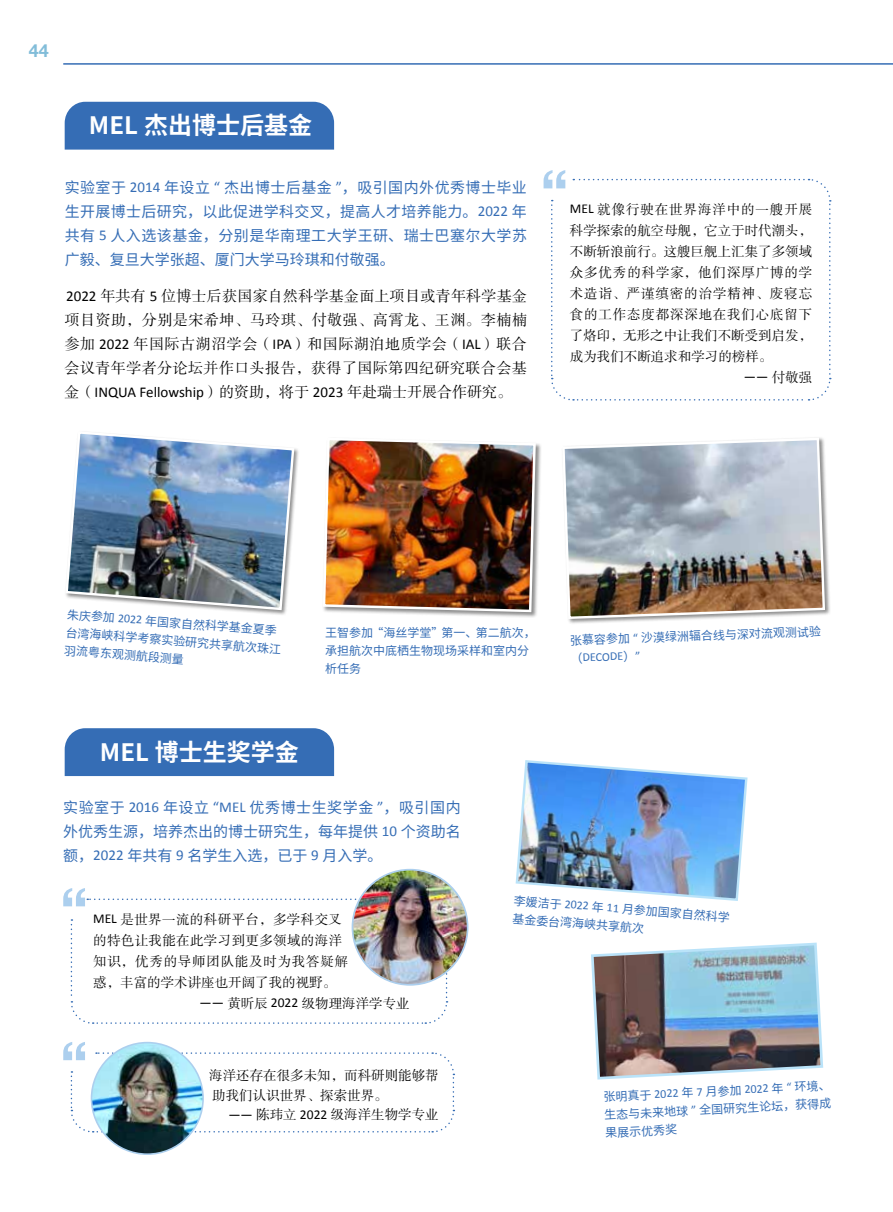
<style>
.page{position:relative;width:893px;height:1212px;background:#fff}
.page>*{position:absolute;margin:0;border:0;box-sizing:border-box;transform-origin:0 0}
.t1{font:700 24px "Source Han Sans CN";color:#fff}
.t2{font:700 18px "Helvetica Neue";color:#82bdd9}
.t3{font:15px/24px "Source Han Sans CN";color:#356db5;text-align:justify}
.t4{font:15px/24px "FZSSJW GB1 0";letter-spacing:.03em;color:#000;text-align:justify}
.t5{font:13.5px/19.5px "FZSSJW GB1 0";color:#000}
.t6{font:13.5px "FZSSJW GB1 0";letter-spacing:.065em;color:#000}
.t7{font:13.5px "FZSSJW GB1 0";letter-spacing:.03em;color:#000}
.t8{font:13.5px "FZSSJW GB1 0";letter-spacing:.025em;color:#000}
.t9{font:13.5px "FZSSJW GB1 0";letter-spacing:.055em;color:#000}
.t10{font:13.5px "FZSSJW GB1 0";letter-spacing:.07em;color:#000}
.t11{font:13.5px "FZSSJW GB1 0";letter-spacing:.06em;color:#000}
.t12{font:12px/18px "Source Han Sans CN";color:#356db5}
.t13{font:12px "Calibri";color:#356db5}
.s1{font-family:"Calibri"}
.s2{font-family:"Source Han Sans CN"}
</style>
<div class="page">
<img style="left:515px;top:760px;width:233px;height:141px">
<hr style="left:63px;top:63px;width:830px;height:2px;background:#356db5">
<div style="left:561px;top:436px;width:270px;height:189px;background:#000;opacity:.45"></div>
<img style="left:561px;top:436px;width:265px;height:184px">
<div style="left:65px;top:430px;width:235px;height:186px;background:#000;opacity:.45"></div>
<img style="left:65px;top:430px;width:231px;height:181px">
<svg style="left:63px;top:888px;width:385px;height:136px"></svg>
<svg style="left:63px;top:1042px;width:392px;height:91px"></svg>
<img style="left:92px;top:1042px;width:111px;height:112px;border-radius:56px">
<div style="left:91px;top:1042px;width:113px;height:113px;border:2px solid #accfee;border-radius:50%"></div>
<img style="left:591px;top:942px;width:233px;height:138px">
<div style="left:65px;top:102px;width:269px;height:48px;background:#356db5"></div>
<div style="left:65px;top:728px;width:269px;height:48px;background:#356db5"></div>
<svg style="left:544px;top:170px;width:287px;height:231px"></svg>
<div style="left:322px;top:437px;width:220px;height:181px;background:#000;opacity:.45"></div>
<img style="left:322px;top:437px;width:215px;height:176px">
<img style="left:352px;top:870px;width:116px;height:115px;border-radius:58px">
<div style="left:352px;top:869px;width:116px;height:117px;border:2px solid #accfee;border-radius:50%"></div>
<p class="t2" style="left:29px;top:36px;width:22px">44</p>
<h1 class="t1" style="left:89px;top:112px;width:225px">MEL 杰出博士后基金</h1>
<p class="t3" style="left:65px;top:176px;width:464px">实验室于 <span class="s1">2014</span> 年设立 <span class="s1">“</span> 杰出博士后基金 <span class="s1">”</span>，吸引国内外优秀博士毕业生开展博士后研究，以此促进学科交叉，提高人才培养能力。<span class="s1">2022</span> 年共有 <span class="s1">5</span> 人入选该基金，分别是华南理工大学王研、瑞士巴塞尔大学苏广毅、复旦大学张超、厦门大学马玲琪和付敬强。</p>
<p class="t4" style="left:65px;top:285px;width:464px"><span class="s1">2022</span> 年共有 <span class="s1">5</span> 位博士后获国家自然科学基金面上项目或青年科学基金项目资助，分别是宋希坤、马玲琪、付敬强、高霄龙、王渊。李楠楠参加 <span class="s1">2022</span> 年国际古湖沼学会（<span class="s1">IPA</span>）和国际湖泊地质学会（<span class="s1">IAL</span>）联合会议青年学者分论坛并作口头报告，获得了国际第四纪研究联合会基金（<span class="s1">INQUA Fellowship</span>）的资助，将于 <span class="s1">2023</span> 年赴瑞士开展合作研究。</p>
<p class="t6" style="left:570px;top:202px;width:244px"><span class="s1">MEL</span> 就像行驶在世界海洋中的一艘开展</p>
<p class="t5" style="left:570px;top:221px;width:244px">科学探索的航空母舰，它立于时代潮头，</p>
<p class="t5" style="left:570px;top:242px;width:244px">不断斩浪前行。这艘巨舰上汇集了多领域</p>
<p class="t6" style="left:570px;top:265px;width:244px">众多优秀的科学家，他们深厚广博的学</p>
<p class="t10" style="left:570px;top:286px;width:244px">术造诣、严谨缜密的治学精神、废寝忘</p>
<p class="t11" style="left:570px;top:307px;width:244px">食的工作态度都深深地在我们心底留下</p>
<p class="t5" style="left:570px;top:326px;width:244px">了烙印，无形之中让我们不断受到启发，</p>
<p class="t5" style="left:570px;top:347px;width:204px">成为我们不断追求和学习的榜样。</p>
<p class="t5" style="left:744px;top:368px;width:70px"><span class="s1">——</span> 付敬强</p>
<p class="t12" style="left:68px;top:604px;width:218px;rotate:5deg">朱庆参加 <span class="s1">2022</span> 年国家自然科学基金夏季台湾海峡科学考察实验研究共享航次珠江羽流粤东观测航段测量</p>
<h1 class="t1" style="left:100px;top:739px;width:201px">MEL 博士生奖学金</h1>
<p class="t12" style="left:325px;top:624px;width:212px">王智参加“海丝学堂”第一、第二航次，承担航次中底栖生物现场采样和室内分析任务</p>
<p class="t3" style="left:63px;top:795px;width:399px">实验室于 <span class="s1">2016</span> 年设立 <span class="s1">“MEL</span> 优秀博士生奖学金 <span class="s1">”</span>，吸引国内外优秀生源，培养杰出的博士研究生，每年提供 <span class="s1">10</span> 个资助名额，<span class="s1">2022</span> 年共有 <span class="s1">9</span> 名学生入选，已于 <span class="s1">9</span> 月入学。</p>
<p class="t12" style="left:570px;top:631px;width:253px;rotate:-2deg">张慕容参加 <span class="s1">“</span> 沙漠绿洲辐合线与深对流观测试验</p>
<p class="t13" style="left:570px;top:650px;width:71px;rotate:-2deg"><span class="s2">（</span>DECODE<span class="s2">）</span>”</p>
<p class="t7" style="left:93px;top:912px;width:250px"><span class="s1">MEL</span> 是世界一流的科研平台，多学科交叉</p>
<p class="t8" style="left:93px;top:933px;width:250px">的特色让我能在此学习到更多领域的海洋</p>
<p class="t9" style="left:93px;top:954px;width:257px">知识，优秀的导师团队能及时为我答疑解</p>
<p class="t5" style="left:93px;top:973px;width:244px">惑，丰富的学术讲座也开阔了我的视野。</p>
<p class="t5" style="left:200px;top:994px;width:212px"><span class="s1">——</span> 黄昕辰 <span class="s1">2022</span> 级物理海洋学专业</p>
<p class="t5" style="left:209px;top:1067px;width:231px">海洋还存在很多未知，而科研则能够帮助我们认识世界、探索世界。</p>
<p class="t5" style="left:228px;top:1106px;width:212px"><span class="s1">——</span> 陈玮立 <span class="s1">2022</span> 级海洋生物学专业</p>
<p class="t12" style="left:515px;top:890px;width:218px;line-height:18.6px;rotate:5deg">李媛洁于 <span class="s1">2022</span> 年 <span class="s1">11</span> 月参加国家自然科学基金委台湾海峡共享航次</p>
<p class="t12" style="left:603px;top:1088px;width:229px;text-align:justify;rotate:-3deg">张明真于 <span class="s1">2022</span> 年 <span class="s1">7</span> 月参加 <span class="s1">2022</span> 年 <span class="s1">“</span> 环境、生态与未来地球 <span class="s1">”</span> 全国研究生论坛，获得成果展示优秀奖</p>
</div>
